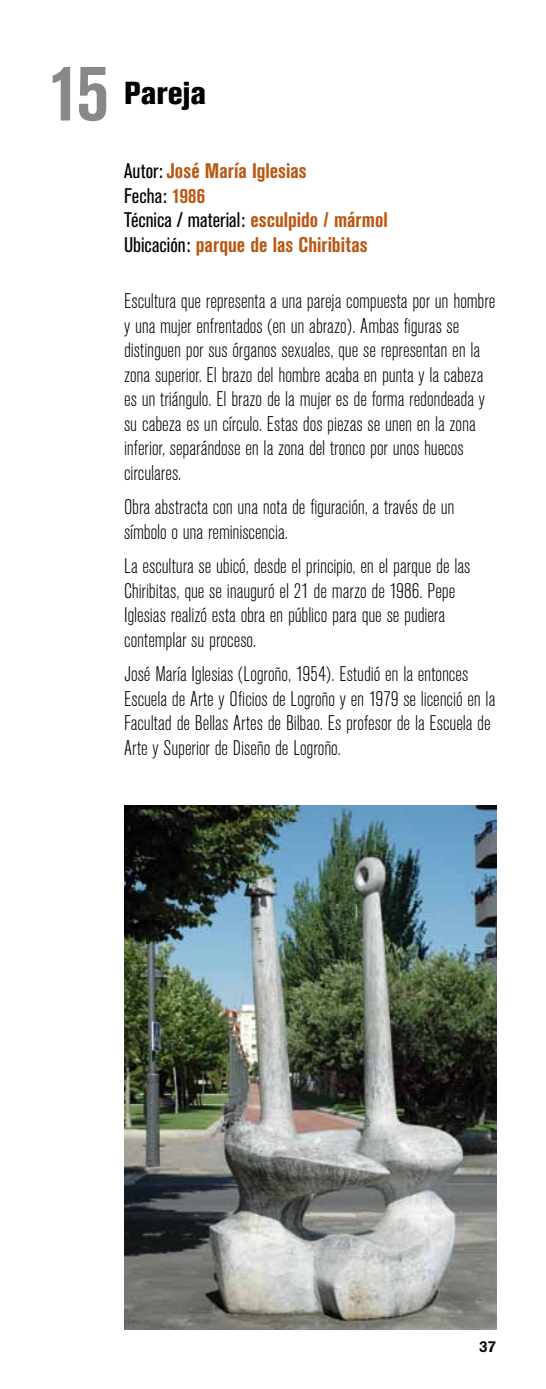
<style>
.page{position:relative;width:546px;height:1389px;background:#fff}
.page>*{position:absolute;margin:0;border:0;box-sizing:border-box;transform-origin:0 0}
.t1{font:700 condensed 80.5px "Akzidenz Grotesk BE";color:#87888a}
.t2{font:800 condensed 31.5px "Akzidenz Grotesk BE";color:#000}
.t3{font:300 condensed 21px/24.5px "Akzidenz Grotesk BE";color:#000}
.t4{font:700 condensed 21px/24.5px "Akzidenz Grotesk BE";color:#ba5813}
.t5{font:500 15.75px "Akzidenz Grotesk BE";color:#000}
.s1{font-weight:400;color:#000}
</style>
<div class="page">
<img style="left:124px;top:805px;width:372px;height:524px">
<h1 class="t1" style="left:49px;top:46px;width:61px">15</h1>
<h2 class="t2" style="left:124px;top:74px;width:84px">Pareja</h2>
<p class="t4" style="left:124px;top:159px;width:265px"><span class="s1">Autor:</span> José María Iglesias<br><span class="s1">Fecha:</span> 1986<br><span class="s1">Técnica / material:</span> esculpido / mármol<br><span class="s1">Ubicación:</span> parque de las Chiribitas</p>
<p class="t3" style="left:124px;top:290px;width:373px">Escultura que representa a una pareja compuesta por un hombre y una mujer enfrentados (en un abrazo). Ambas figuras se distinguen por sus órganos sexuales, que se representan en la zona superior. El brazo del hombre acaba en punta y la cabeza es un triángulo. El brazo de la mujer es de forma redondeada y su cabeza es un círculo. Estas dos piezas se unen en la zona inferior, separándose en la zona del tronco por unos huecos circulares.</p>
<p class="t3" style="left:124px;top:496px;width:332px">Obra abstracta con una nota de figuración, a través de un símbolo o una reminiscencia.</p>
<p class="t3" style="left:124px;top:554px;width:348px">La escultura se ubicó, desde el principio, en el parque de las Chiribitas, que se inauguró el 21 de marzo de 1986. Pepe Iglesias realizó esta obra en público para que se pudiera contemplar su proceso.</p>
<p class="t3" style="left:124px;top:662px;width:372px">José María Iglesias (Logroño, 1954). Estudió en la entonces Escuela de Arte y Oficios de Logroño y en 1979 se licenció en la Facultad de Bellas Artes de Bilbao. Es profesor de la Escuela de Arte y Superior de Diseño de Logroño.</p>
<p class="t5" style="left:479px;top:1337px;width:19px">37</p>
</div>
